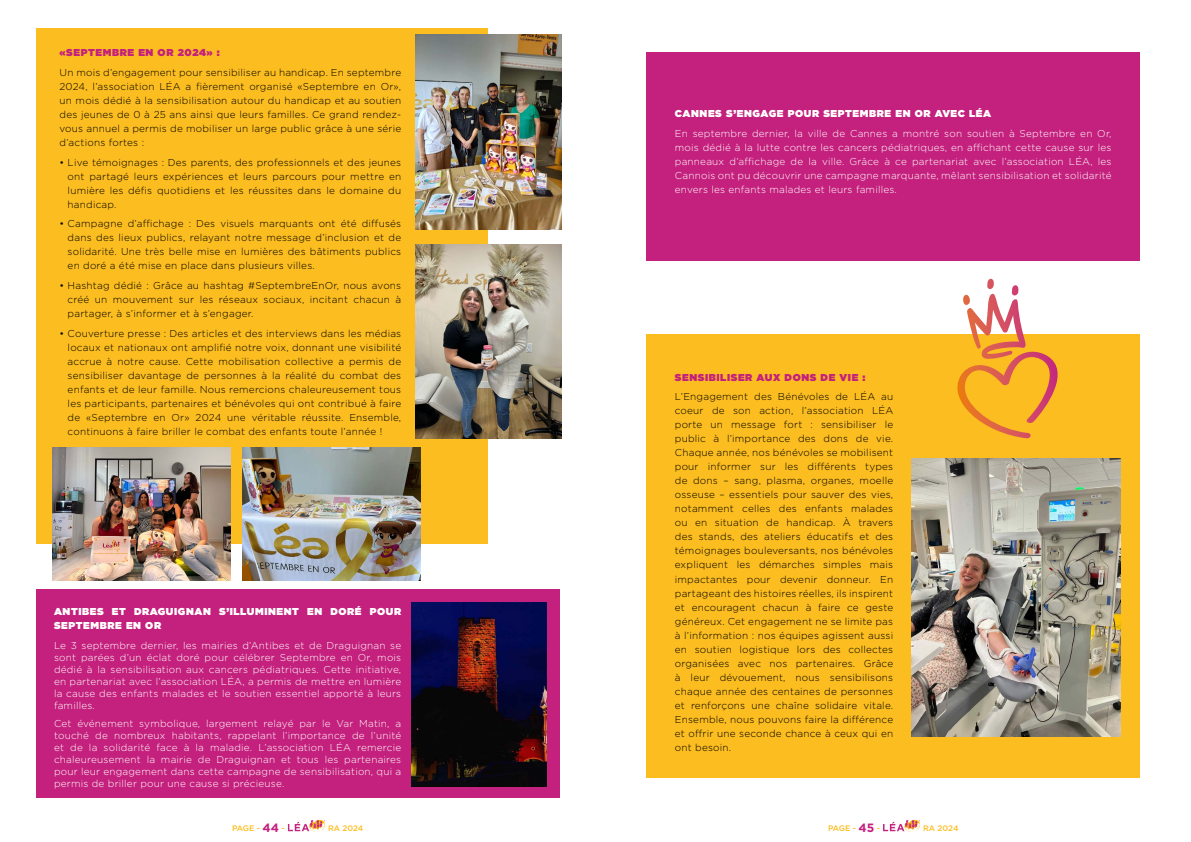
<style>
.page{position:relative;width:1191px;height:842px;background:#fff}
.page>*{position:absolute;margin:0;border:0;box-sizing:border-box;transform-origin:0 0}
.sous_catégories_TDM{font:300 10px/14px "Gotham";letter-spacing:.02em;color:#000;text-align:justify}
.sous_catégories_TDM-2{font:300 10px/12px "Gotham";letter-spacing:.02em;color:#fff;text-align:justify}
.sous_catégories_TDM-3{font:900 10px/14px "Gotham";letter-spacing:.06em;color:#fff}
.sous_catégories_TDM-4{font:900 10px "Gotham";letter-spacing:.06em;color:#c4207d}
.t1{font:500 8px "Gotham";letter-spacing:-.01em;color:#fcbd20}
.s1{font-weight:700;font-size:12px;color:#c4207d}
</style>
<div class="page">
<svg style="left:288px;top:820px;width:37px;height:12px"></svg>
<svg style="left:883px;top:820px;width:37px;height:12px"></svg>
<div style="left:36px;top:590px;width:523px;height:208px;background:#c4207d"></div>
<div style="left:36px;top:28px;width:452px;height:516px;background:#fcbd20"></div>
<img style="left:415px;top:35px;width:146px;height:194px">
<img style="left:415px;top:244px;width:146px;height:195px">
<img style="left:411px;top:602px;width:135px;height:184px">
<img style="left:52px;top:448px;width:178px;height:133px">
<img style="left:242px;top:448px;width:178px;height:133px">
<div style="left:646px;top:52px;width:494px;height:209px;background:#c4207d"></div>
<div style="left:646px;top:334px;width:494px;height:444px;background:#fcbd20"></div>
<img style="left:911px;top:459px;width:209px;height:278px">
<svg style="left:957px;top:279px;width:101px;height:160px"></svg>
<p class="sous_catégories_TDM-4" style="left:60px;top:46px;width:162px">«SEPTEMBRE EN OR 2024» :</p>
<p class="sous_catégories_TDM" style="left:60px;top:65px;width:343px">Un mois d’engagement pour sensibiliser au handicap. En septembre 2024, l’association LÉA a fièrement organisé «Septembre en Or», un mois dédié à la sensibilisation autour du handicap et au soutien des jeunes de 0 à 25 ans ainsi que leurs familles. Ce grand rendez&shy;vous annuel a permis de mobiliser un large public grâce à une série d’actions fortes :</p>
<p class="sous_catégories_TDM" style="left:68px;top:155px;width:335px;text-indent:-8px">• Live témoignages : Des parents, des professionnels et des jeunes ont partagé leurs expériences et leurs parcours pour mettre en lumière les défis quotidiens et les réussites dans le domaine du handicap.</p>
<p class="sous_catégories_TDM" style="left:68px;top:217px;width:335px;text-indent:-8px">• Campagne d’affichage : Des visuels marquants ont été diffusés dans des lieux publics, relayant notre message d’inclusion et de solidarité. Une très belle mise en lumières des bâtiments publics en doré a été mise en place dans plusieurs villes.</p>
<p class="sous_catégories_TDM" style="left:68px;top:278px;width:335px;text-indent:-8px">• Hashtag dédié : Grâce au hashtag #SeptembreEnOr, nous avons créé un mouvement sur les réseaux sociaux, incitant chacun à partager, à s’informer et à s’engager.</p>
<p class="sous_catégories_TDM" style="left:68px;top:326px;width:335px;text-indent:-8px">• Couverture presse : Des articles et des interviews dans les médias locaux et nationaux ont amplifié notre voix, donnant une visibilité accrue à notre cause. Cette mobilisation collective a permis de sensibiliser davantage de personnes à la réalité du combat des enfants et de leur famille. Nous remercions chaleureusement tous les participants, partenaires et bénévoles qui ont contribué à faire de «Septembre en Or» 2024 une véritable réussite. Ensemble, continuons à faire briller le combat des enfants toute l’année !</p>
<p class="sous_catégories_TDM-3" style="left:54px;top:605px;width:349px">ANTIBES ET DRAGUIGNAN S’ILLUMINENT EN DORÉ POUR<br>SEPTEMBRE EN OR</p>
<p class="sous_catégories_TDM-2" style="left:54px;top:639px;width:349px">Le 3 septembre dernier, les mairies d’Antibes et de Draguignan se sont parées d’un éclat doré pour célébrer Septembre en Or, mois dédié à la sensibilisation aux cancers pédiatriques. Cette initiative, en partenariat avec l’association LÉA, a permis de mettre en lumière la cause des enfants malades et le soutien essentiel apporté à leurs familles.</p>
<p class="sous_catégories_TDM-2" style="left:54px;top:717px;width:349px">Cet événement symbolique, largement relayé par le Var Matin, a touché de nombreux habitants, rappelant l’importance de l’unité et de la solidarité face à la maladie. L’association LÉA remercie chaleureusement la mairie de Draguignan et tous les partenaires pour leur engagement dans cette campagne de sensibilisation, qui a permis de briller pour une cause si précieuse.</p>
<p class="sous_catégories_TDM-3" style="left:675px;top:106px;width:318px">CANNES S’ENGAGE POUR SEPTEMBRE EN OR AVEC LÉA</p>
<p class="sous_catégories_TDM-2" style="left:675px;top:126px;width:438px;line-height:14px">En septembre dernier, la ville de Cannes a montré son soutien à Septembre en Or, mois dédié à la lutte contre les cancers pédiatriques, en affichant cette cause sur les panneaux d’affichage de la ville. Grâce à ce partenariat avec l’association LÉA, les Cannois ont pu découvrir une campagne marquante, mêlant sensibilisation et solidarité envers les enfants malades et leurs familles.</p>
<p class="sous_catégories_TDM-4" style="left:675px;top:370px;width:192px">SENSIBILISER AUX DONS DE VIE :</p>
<p class="sous_catégories_TDM" style="left:675px;top:390px;width:220px">L’Engagement des Bénévoles de LÉA au coeur de son action, l’association LÉA porte un message fort : sensibiliser le public à l’importance des dons de vie.<br>Chaque année, nos bénévoles se mobilisent pour informer sur les différents types de dons – sang, plasma, organes, moelle osseuse – essentiels pour sauver des vies, notamment celles des enfants malades ou en situation de handicap. À travers des stands, des ateliers éducatifs et des témoignages bouleversants, nos bénévoles expliquent les démarches simples mais impactantes pour devenir donneur. En partageant des histoires réelles, ils inspirent et encouragent chacun à faire ce geste généreux. Cet engagement ne se limite pas à l’information : nos équipes agissent aussi en soutien logistique lors des collectes organisées avec nos partenaires. Grâce à leur dévouement, nous sensibilisons chaque année des centaines de personnes et renforçons une chaîne solidaire vitale.<br>Ensemble, nous pouvons faire la différence et offrir une seconde chance à ceux qui en ont besoin.</p>
<p class="t1" style="left:232px;top:823px;width:54px">PAGE - <span class="s1">44</span> -</p>
<p class="t1" style="left:328px;top:823px;width:37px">RA 2024</p>
<p class="t1" style="left:828px;top:823px;width:53px">PAGE - <span class="s1">45</span> -</p>
<p class="t1" style="left:923px;top:823px;width:37px">RA 2024</p>
</div>
